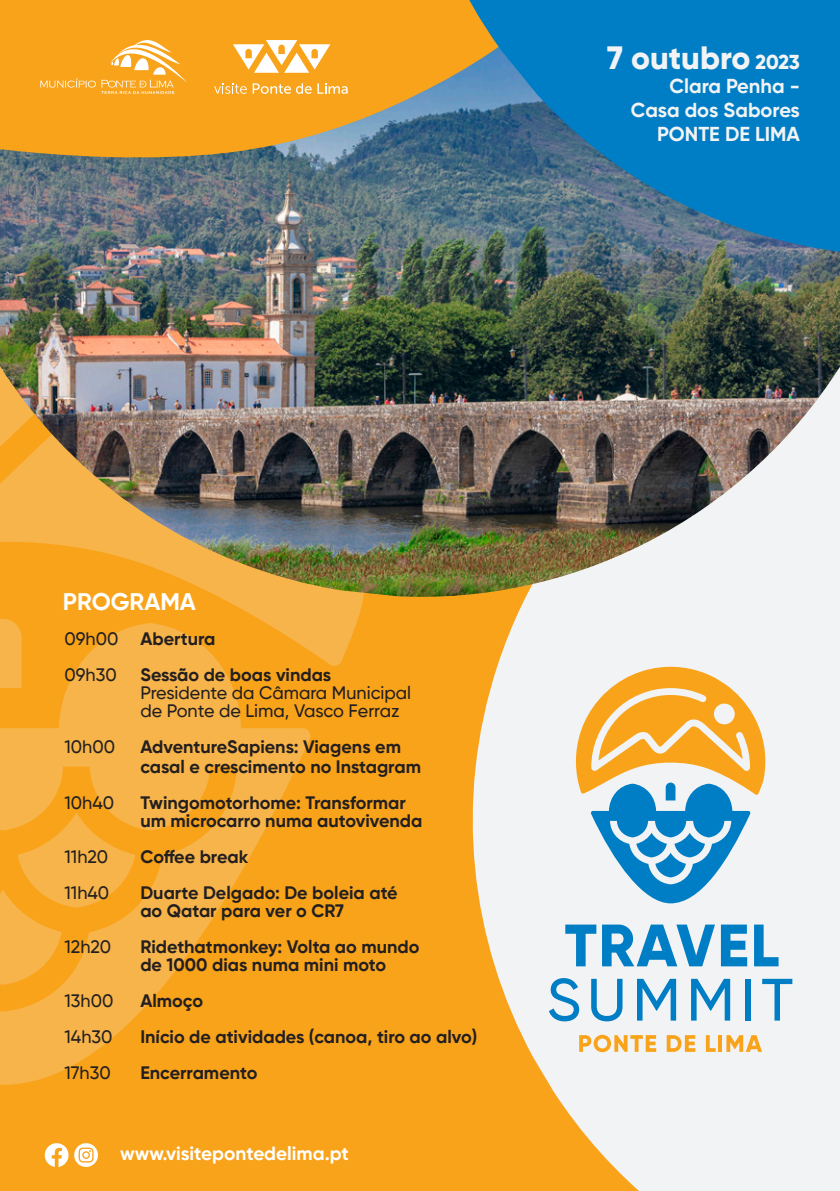
<style>
.page{position:relative;width:840px;height:1191px;background:#fff}
.page>*{position:absolute;margin:0;border:0;box-sizing:border-box;transform-origin:0 0}
.t1{font:800 32.2px "Gilroy";color:#f2f3f4}
.t2{font:700 24px "Gilroy";color:#fff}
.t3{font:700 20.2px/24.2px "Gilroy";color:#f2f3f4;text-align:right}
.t4{font:700 19px "Gilroy";color:#fff}
.t5{font:700 18px/36px "Gilroy";color:#231f20}
.t6{font:500 18px/36px "Gilroy";color:#231f20}
.s1{font-size:20.2px}
</style>
<div class="page">
<div style="left:0;top:0;width:839px;height:1191px;background:#f9a31b"></div>
<svg style="left:223px;top:599px;width:140px;height:67px;fill:#f7b44a"></svg>
<svg style="left:0;top:619px;width:14px;height:4px"></svg>
<svg style="left:0;top:623px;width:312px;height:461px;fill:#f7b44a"></svg>
<svg style="left:472px;top:599px;width:367px;height:592px;background:#f2e6d3"></svg>
<svg style="left:565px;top:924px;width:149px;height:42px;background:#75b6db"></svg>
<svg style="left:720px;top:924px;width:26px;height:42px"></svg>
<svg style="left:753px;top:924px;width:25px;height:42px"></svg>
<svg style="left:548px;top:978px;width:31px;height:43px"></svg>
<svg style="left:591px;top:978px;width:31px;height:43px"></svg>
<svg style="left:636px;top:978px;width:39px;height:42px;background:#8bc1df"></svg>
<svg style="left:690px;top:978px;width:39px;height:42px;background:#8bc1df"></svg>
<div style="left:744px;top:978px;width:6px;height:42px;background:#007ec5"></div>
<svg style="left:761px;top:978px;width:30px;height:42px"></svg>
<svg style="left:579px;top:1034px;width:76px;height:18px"></svg>
<svg style="left:666px;top:1035px;width:29px;height:16px"></svg>
<svg style="left:705px;top:1035px;width:10px;height:16px"></svg>
<hr style="left:718px;top:1035px;width:4px;height:16px;background:#f9a31b">
<svg style="left:726px;top:1035px;width:35px;height:16px"></svg>
<svg style="left:575px;top:666px;width:190px;height:237px"></svg>
<img style="left:0;top:40px;width:839px;height:559px">
<svg style="left:45px;top:1143px;width:23px;height:24px"></svg>
<svg style="left:74px;top:1143px;width:24px;height:24px"></svg>
<svg style="left:402px;top:0;width:437px;height:275px;background:#307a9f"></svg>
<h1 class="t1" style="left:607px;top:37px;width:194px">7 outubro <span class="s1">2023</span></h1>
<p class="t3" style="left:630px;top:74px;width:170px">Clara Penha -<br>Casa dos Sabores<br>PONTE DE LIMA</p>
<h2 class="t2" style="left:63px;top:586px;width:134px">PROGRAMA</h2>
<p class="t6" style="left:64px;top:620px;width:55px">09h00<br>09h30</p>
<p class="t6" style="left:64px;top:728px;width:52px">10h00</p>
<p class="t6" style="left:64px;top:784px;width:51px">10h40</p>
<p class="t6" style="left:64px;top:838px;width:46px">11h20<br>11h40</p>
<p class="t6" style="left:64px;top:928px;width:48px">12h20</p>
<p class="t6" style="left:64px;top:982px;width:50px;text-align:justify">13h00<br>14h30<br>17h30</p>
<p class="t5" style="left:140px;top:620px;width:192px">Abertura<br>Sessão de boas vindas</p>
<p class="t6" style="left:140px;top:683px;width:272px;line-height:18px">Presidente da Câmara Municipal de Ponte de Lima, Vasco Ferraz</p>
<p class="t5" style="left:140px;top:736px;width:282px;line-height:20px">AdventureSapiens: Viagens em casal e crescimento no Instagram</p>
<p class="t5" style="left:140px;top:793px;width:283px;line-height:18px">Twingomotorhome: Transformar um microcarro numa autovivenda</p>
<p class="t5" style="left:140px;top:838px;width:259px">Coffee break<br>Duarte Delgado: De boleia até</p>
<p class="t5" style="left:140px;top:892px;width:280px">ao Qatar para ver o CR7<br>Ridethatmonkey: Volta ao mundo</p>
<p class="t5" style="left:140px;top:946px;width:338px">de 1000 dias numa mini moto<br>Almoço<br>Início de atividades (canoa, tiro ao alvo)<br>Encerramento</p>
<p class="t4" style="left:120px;top:1141px;width:230px">www.visitepontedelima.pt</p>
</div>
